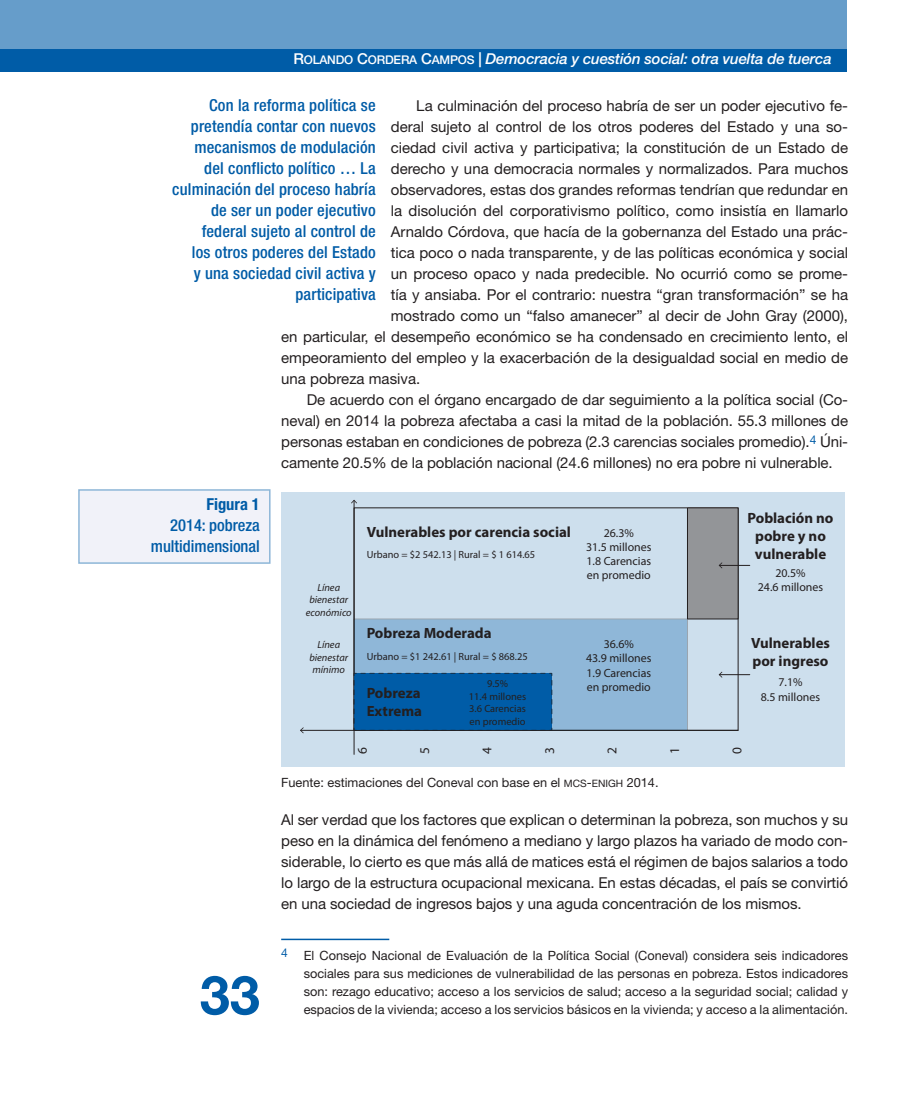
<style>
.page{position:relative;width:912px;height:1106px;background:#fff}
.page>*{position:absolute;margin:0;border:0;box-sizing:border-box;transform-origin:0 0}
.t1{font:700 54px "Helvetica Neue LT Std";color:#005ca7}
.Inicio_texto{font:500 condensed 16.5px/21px "Helvetica Neue LT Std";letter-spacing:.01em;color:#005ca7;text-align:right}
.Inicio_texto-2{font:700 condensed 16.5px "Helvetica Neue LT Std";color:#005ca7}
.cuerpo_texto{font:15px/21px "Helvetica Neue LT Std";color:#231f20;text-align:justify}
.Inicio_texto-3{font:15px/21px "Helvetica Neue LT Std";letter-spacing:-.005em;color:#231f20;text-align:justify}
.t2{font:italic 500 15px "Helvetica Neue LT Std";letter-spacing:-.01em;color:#fff}
.t3{font:700 14.85px/17.9px "Myriad Pro";color:#231f20}
.t4{font:13.35px "Myriad Pro";color:#231f20}
.notas{font:12.75px/18px "Helvetica Neue LT Std";color:#231f20;text-align:justify}
.t5{font:11.85px/14.2px "Myriad Pro";color:#231f20;text-align:center}
.t6{font:10.35px/12.5px "Myriad Pro";color:#231f20;text-align:center}
.t7{font:italic 10.35px/12.5px "Myriad Pro";color:#231f20;text-align:center}
.s1{font-family:"Helvetica Neue LT Std Md SC800";font-weight:400;font-style:normal}
.s2{font-family:"Helvetica Neue LT Std Md SC800";font-weight:400;font-style:normal;font-size:12px}
.s3{font-family:"Helvetica Neue LT Std Roman SC800";font-size:10.2px}
</style>
<div class="page">
<div style="left:0;top:0;width:846px;height:49px;background:#669dca"></div>
<div style="left:0;top:49px;width:846px;height:22px;background:#005ca7"></div>
<div style="left:281px;top:492px;width:563px;height:274px;background:#cddfed"></div>
<hr style="left:353px;top:500px;width:1px;height:254px;background:#231f20">
<svg style="left:351px;top:499px;width:6px;height:4px"></svg>
<hr style="left:300px;top:730px;width:437px;height:1px;background:#231f20">
<svg style="left:300px;top:727px;width:3px;height:6px"></svg>
<hr style="left:719px;top:674px;width:30px;height:1px;background:#231f20">
<svg style="left:718px;top:671px;width:4px;height:6px"></svg>
<svg style="left:355px;top:620px;width:330px;height:108px;background:#639ac8"></svg>
<div style="left:687px;top:508px;width:50px;height:111px;background:#939598"></div>
<div style="left:686px;top:507px;width:52px;height:112px;border:1px solid #231f20"></div>
<hr style="left:719px;top:565px;width:30px;height:1px;background:#231f20">
<svg style="left:718px;top:562px;width:4px;height:6px"></svg>
<hr style="left:281px;top:938px;width:108px;height:2px;background:#005ca7">
<div style="left:78px;top:489px;width:192px;height:75px;background:#f1f2f9"></div>
<p class="t2" style="left:293px;top:49px;width:539px"><span class="s1">R</span><span class="s2">OLANDO</span> <span class="s1">C</span><span class="s2">ORDERA</span> <span class="s1">C</span><span class="s2">AMPOS</span> | Democracia y cuestión social: otra vuelta de tuerca</p>
<p class="cuerpo_texto" style="left:416px;top:95px;width:433px">La culminación del proceso habría de ser un poder ejecutivo fe-</p>
<p class="cuerpo_texto" style="left:390px;top:116px;width:458px">deral sujeto al control de los otros poderes del Estado y una so-</p>
<p class="cuerpo_texto" style="left:390px;top:137px;width:458px">ciedad civil activa y participativa; la constitución de un Estado de</p>
<p class="cuerpo_texto" style="left:390px;top:158px;width:458px">derecho y una democracia normales y normalizados. Para muchos</p>
<p class="cuerpo_texto" style="left:390px;top:179px;width:458px">observadores, estas dos grandes reformas tendrían que redundar en</p>
<p class="cuerpo_texto" style="left:390px;top:200px;width:458px">la disolución del corporativismo político, como insistía en llamarlo</p>
<p class="cuerpo_texto" style="left:390px;top:221px;width:458px">Arnaldo Córdova, que hacía de la gobernanza del Estado una prác-</p>
<p class="cuerpo_texto" style="left:390px;top:242px;width:458px">tica poco o nada transparente, y de las políticas económica y social</p>
<p class="cuerpo_texto" style="left:390px;top:263px;width:458px">un proceso opaco y nada predecible. No ocurrió como se prome-</p>
<p class="cuerpo_texto" style="left:390px;top:284px;width:458px">tía y ansiaba. Por el contrario: nuestra “gran transformación” se ha</p>
<p class="cuerpo_texto" style="left:390px;top:305px;width:458px">mostrado como un “falso amanecer” al decir de John Gray (2000),</p>
<p class="cuerpo_texto" style="left:281px;top:326px;width:568px">en particular, el desempeño económico se ha condensado en crecimiento lento, el</p>
<p class="cuerpo_texto" style="left:281px;top:347px;width:568px">empeoramiento del empleo y la exacerbación de la desigualdad social en medio de</p>
<p class="cuerpo_texto" style="left:281px;top:368px;width:140px">una pobreza masiva.</p>
<p class="cuerpo_texto" style="left:281px;top:389px;width:568px;text-indent:26px">De acuerdo con el órgano encargado de dar seguimiento a la política social (Co&shy;neval) en 2014 la pobreza afectaba a casi la mitad de la población. 55.3 millones de personas estaban en condiciones de pobreza (2.3 carencias sociales promedio).<sup>4</sup> Úni&shy;camente 20.5% de la población nacional (24.6 millones) no era pobre ni vulnerable.</p>
<p class="Inicio_texto" style="left:172px;top:94px;width:205px">Con la reforma política se pretendía contar con nuevos mecanismos de modulación del conflicto político … La culminación del proceso habría de ser un poder ejecutivo federal sujeto al control de<br>los otros poderes del Estado<br>y una sociedad civil activa y participativa</p>
<p class="Inicio_texto-2" style="left:206px;top:494px;width:55px">Figura 1</p>
<p class="Inicio_texto" style="left:170px;top:514px;width:91px">2014: pobreza</p>
<p class="Inicio_texto" style="left:151px;top:535px;width:111px">multidimensional</p>
<h1 class="t1" style="left:200px;top:961px;width:62px">33</h1>
<p class="t3" style="left:747px;top:508px;width:88px;text-align:center">Población no pobre y no</p>
<p class="t3" style="left:366px;top:522px;width:206px">Vulnerables por carencia social</p>
<p class="t5" style="left:586px;top:525px;width:67px">26.3%<br>31.5 millones<br>1.8 Carencias en promedio</p>
<p class="t6" style="left:366px;top:548px;width:170px">Urbano = $2 542.13 | Rural = $ 1 614.65</p>
<p class="t3" style="left:754px;top:544px;width:73px">vulnerable</p>
<p class="t5" style="left:757px;top:566px;width:67px">20.5%<br>24.6 millones</p>
<p class="t7" style="left:305px;top:581px;width:47px">Línea bienestar económico</p>
<p class="t7" style="left:309px;top:638px;width:40px">Línea bienestar mínimo</p>
<p class="t5" style="left:586px;top:637px;width:67px">36.6%<br>43.9 millones<br>1.9 Carencias en promedio</p>
<p class="t3" style="left:366px;top:624px;width:126px">Pobreza Moderada</p>
<p class="t3" style="left:750px;top:634px;width:80px">Vulnerables por ingreso</p>
<p class="t6" style="left:366px;top:650px;width:162px">Urbano = $1 242.61 | Rural = $ 868.25</p>
<p class="t5" style="left:760px;top:675px;width:61px">7.1%<br>8.5 millones</p>
<p class="t6" style="left:468px;top:677px;width:59px">9.5%<br>11.4 millones<br>3.6 Carencias en promedio</p>
<p class="t3" style="left:366px;top:683px;width:57px">Pobreza<br>Extrema</p>
<p class="t4" style="left:354px;top:754px;width:8px;rotate:-90deg">6</p>
<p class="t4" style="left:416px;top:754px;width:8px;rotate:-90deg">5</p>
<p class="t4" style="left:478px;top:754px;width:8px;rotate:-90deg">4</p>
<p class="t4" style="left:541px;top:754px;width:8px;rotate:-90deg">3</p>
<p class="t4" style="left:603px;top:754px;width:8px;rotate:-90deg">2</p>
<p class="t4" style="left:666px;top:754px;width:8px;rotate:-90deg">1</p>
<p class="t4" style="left:728px;top:754px;width:8px;rotate:-90deg">0</p>
<p class="notas" style="left:281px;top:773px;width:379px">Fuente: estimaciones del Coneval con base en el <span class="s3">MCS</span>-<span class="s3">ENIGH</span> 2014.</p>
<p class="Inicio_texto-3" style="left:281px;top:809px;width:568px">Al ser verdad que los factores que explican o determinan la pobreza, son muchos y su peso en la dinámica del fenómeno a mediano y largo plazos ha variado de modo con&shy;siderable, lo cierto es que más allá de matices está el régimen de bajos salarios a todo lo largo de la estructura ocupacional mexicana. En estas décadas, el país se convirtió en una sociedad de ingresos bajos y una aguda concentración de los mismos.</p>
<p class="notas" style="left:303px;top:946px;width:545px;text-indent:-22px"><sup>4</sup> El Consejo Nacional de Evaluación de la Política Social (Coneval) considera seis indicadores sociales para sus mediciones de vulnerabilidad de las personas en pobreza. Estos indicadores son: rezago educativo; acceso a los servicios de salud; acceso a la seguridad social; calidad y espacios de la vivienda; acceso a los servicios básicos en la vivienda; y acceso a la alimentación.</p>
</div>
